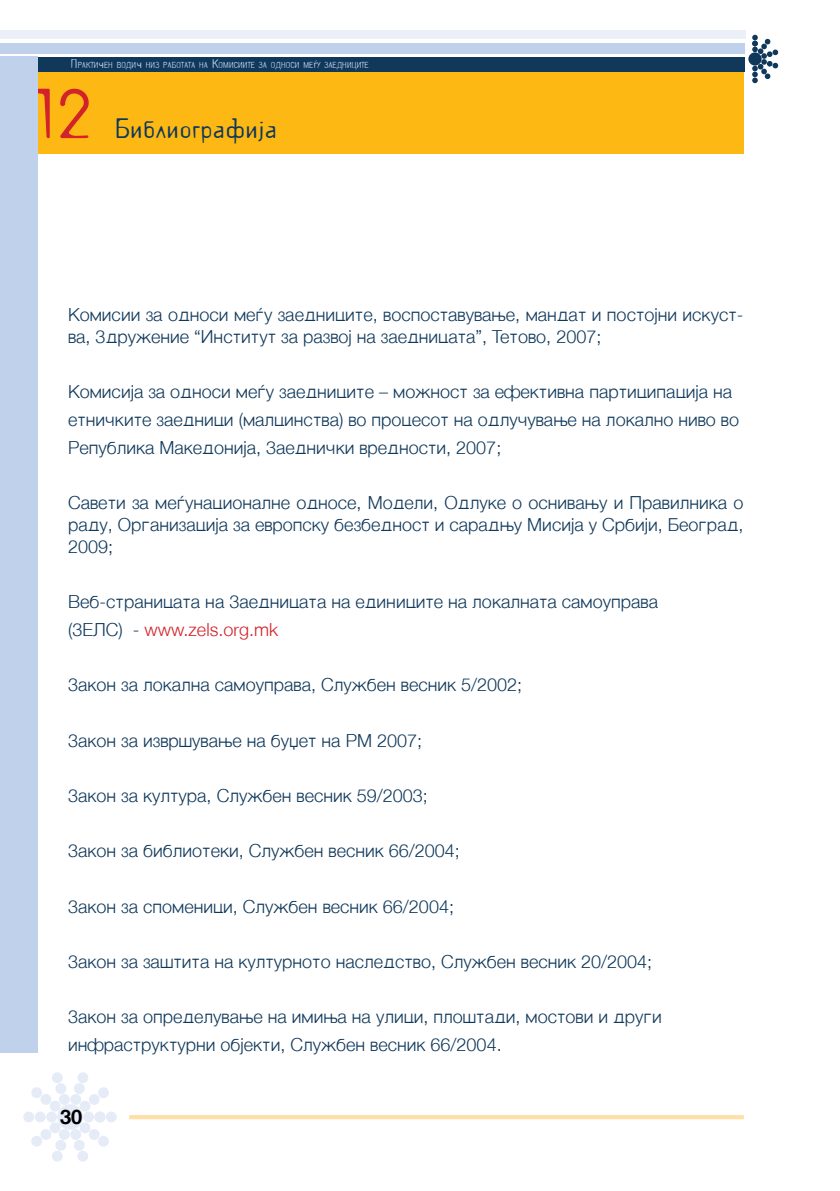
<style>
.page{position:relative;width:840px;height:1191px;background:#fff}
.page>*{position:absolute;margin:0;border:0;box-sizing:border-box;transform-origin:0 0}
.t1{font:100px "Draft Plate Regular Swfte";color:#d2232a}
.t2{font:36px "B Draft Plate";color:#0f385a}
.t3{font:20px "B Helvetica Neue 55";color:#000}
.t4{font:18px/22px "B Helvetica Neue 45";color:#0f385a}
.t5{font:18px "Helvetica Neue 45";color:#d2232a}
.t6{font:11.2px "B Draft Plate";color:#c0d1ec}
.s1{font-size:16px}
.s2{font-family:"B Helvetica Neue 45";color:#0f385a}
</style>
<div class="page">
<div style="left:57px;top:1104px;width:26px;height:25px;background:#e5ebf7;border-radius:50%"></div>
<div style="left:83px;top:1111px;width:11px;height:11px;background:#e5ebf7;border-radius:50%"></div>
<div style="left:46px;top:1111px;width:11px;height:11px;background:#e5ebf7;border-radius:50%"></div>
<div style="left:94px;top:1111px;width:11px;height:11px;background:#e5ebf7;border-radius:50%"></div>
<div style="left:35px;top:1111px;width:11px;height:11px;background:#e5ebf7;border-radius:50%"></div>
<div style="left:106px;top:1111px;width:11px;height:11px;background:#e5ebf7;border-radius:50%"></div>
<svg style="left:31px;top:1121px;width:78px;height:41px"></svg>
<div style="left:23px;top:1111px;width:11px;height:11px;background:#e5ebf7;border-radius:50%"></div>
<svg style="left:30px;top:1072px;width:80px;height:40px"></svg>
<svg style="left:748px;top:52px;width:13px;height:14px"></svg>
<svg style="left:771px;top:49px;width:7px;height:7px"></svg>
<svg style="left:771px;top:62px;width:7px;height:7px"></svg>
<svg style="left:751px;top:35px;width:21px;height:48px"></svg>
<svg style="left:129px;top:1115px;width:614px;height:4px;background:#ffdfa6"></svg>
<div style="left:10px;top:58px;width:733px;height:96px;background:#fdb813"></div>
<div style="left:0;top:57px;width:744px;height:15px;background:#0f385a"></div>
<div style="left:0;top:43px;width:744px;height:10px;background:#c0d1ec"></div>
<div style="left:0;top:31px;width:744px;height:8px;background:#eaeff8"></div>
<div style="left:0;top:56px;width:37px;height:996px;background:#c0d1ec"></div>
<p class="t6" style="left:71px;top:59px;width:299px"><span class="s1">P</span>rakti<span class="s1">~</span>en vodi<span class="s1">~</span> niz rabotata na <span class="s1">K</span>omisiite za odnosi me<span class="s1">|</span>u zaednicite</p>
<h1 class="t1" style="left:34px;top:58px;width:58px">12</h1>
<h2 class="t2" style="left:115px;top:109px;width:163px">Bibliografija</h2>
<p class="t4" style="left:68px;top:303px;width:676px">Komisii za odnosi me|u zaednicite, vospostavuvawe, mandat i postojni iskust&shy;va, Zdru`enie “Institut za razvoj na zaednicata”, Tetovo, 2007;</p>
<p class="t4" style="left:68px;top:378px;width:672px;line-height:27.6px">Komisija za odnosi me|u zaednicite – mo`nost za efektivna participacija na etni~kite zaednici (malcinstva) vo procesot na odlu~uvawe na lokalno nivo vo<br>Republika Makedonija, Zaedni~ki vrednosti, 2007;</p>
<p class="t4" style="left:68px;top:491px;width:676px;text-align:justify">Saveti za me|unacionalne odnose, Modeli, Odluke o osnivawu i Pravilnika o radu, Organizacija za evropsku bezbednost i saradwu Misija u Srbiji, Beograd, 2009;</p>
<p class="t4" style="left:68px;top:590px;width:591px">Veb-stranicata na Zaednicata na edinicite na lokalnata samouprava</p>
<p class="t5" style="left:68px;top:618px;width:211px"><span class="s2">(ZELS) -</span> www.zels.org.mk</p>
<p class="t4" style="left:68px;top:673px;width:455px">Zakon za lokalna samouprava, Slu`ben vesnik 5/2002;</p>
<p class="t4" style="left:68px;top:729px;width:355px">Zakon za izvr{uvawe na buxet na RM 2007;</p>
<p class="t4" style="left:68px;top:784px;width:361px">Zakon za kultura, Slu`ben vesnik 59/2003;</p>
<p class="t4" style="left:68px;top:839px;width:393px">Zakon za biblioteki, Slu`ben vesnik 66/2004;</p>
<p class="t4" style="left:68px;top:895px;width:387px">Zakon za spomenici, Slu`ben vesnik 66/2004;</p>
<p class="t4" style="left:68px;top:950px;width:585px">Zakon za za{tita na kulturnoto nasledstvo, Slu`ben vesnik 20/2004;</p>
<p class="t4" style="left:68px;top:1003px;width:594px;line-height:27.6px">Zakon za opredeluvawe na imiwa na ulici, plo{tadi, mostovi i drugi infrastrukturni objekti, Slu`ben vesnik 66/2004.</p>
<p class="t3" style="left:60px;top:1104px;width:24px">30</p>
</div>
